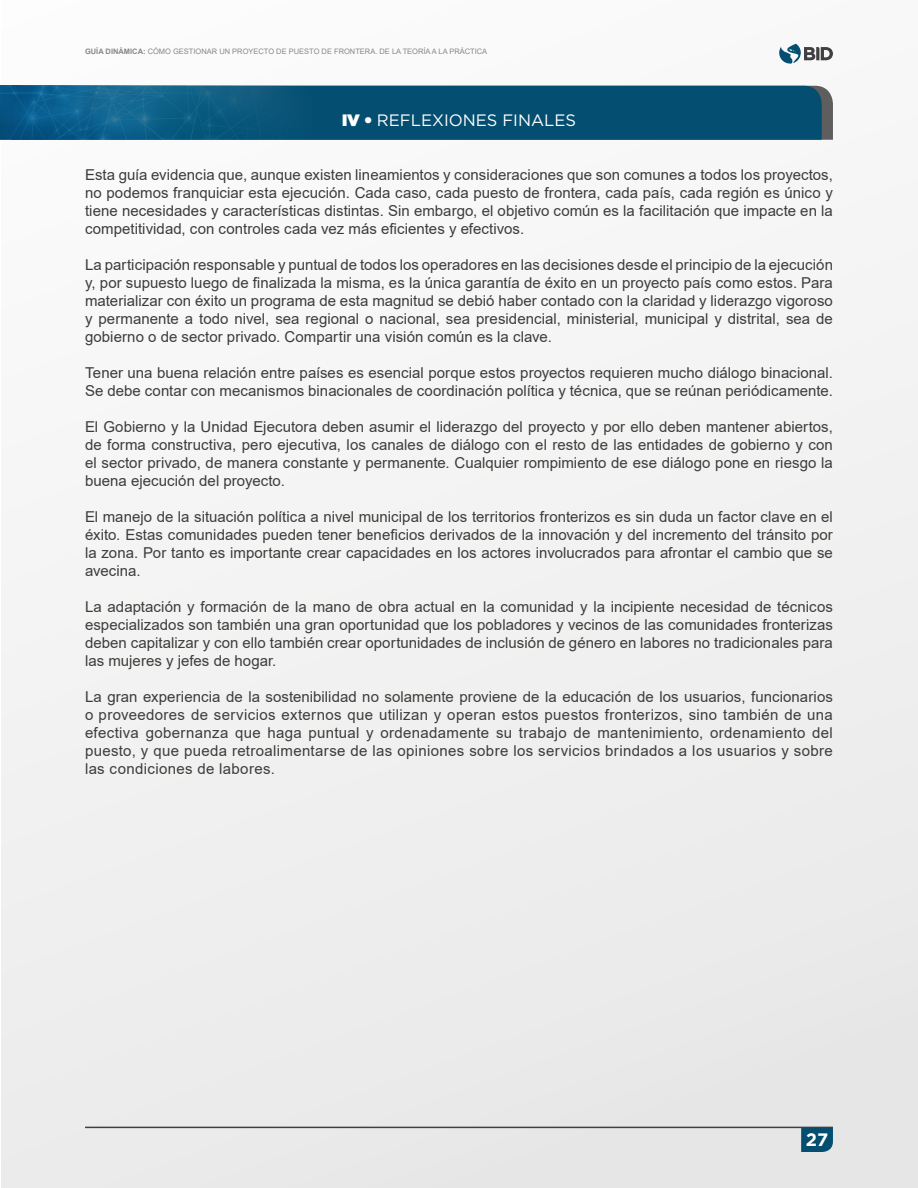
<style>
.page{position:relative;width:918px;height:1188px;background:#fff}
.page>*{position:absolute;margin:0;border:0;box-sizing:border-box;transform-origin:0 0}
.t1{font:700 18px "Gotham";color:#fff}
.t2{font:16.5px "Gotham";color:#fff}
.t3{font:15px/18px "Arial";letter-spacing:.005em;color:#3c3c3b;text-align:justify}
.t4{font:7.5px "Arial";color:#878787}
.s1{font-weight:700}
.s2{font-weight:900}
</style>
<div class="page">
<div style="left:2px;top:0;width:916px;height:1188px;background:#f1f1f1"></div>
<svg style="left:801px;top:1128px;width:32px;height:24px"></svg>
<hr style="left:85px;top:1127px;width:748px;height:1px;background:#404042">
<svg style="left:779px;top:44px;width:54px;height:20px"></svg>
<div style="left:337px;top:85px;width:496px;height:54px;background:#044e71"></div>
<img style="left:0;top:85px;width:337px;height:54px">
<p class="t4" style="left:85px;top:46px;width:404px"><span class="s1">GUÍA DINÁMICA:</span> CÓMO GESTIONAR UN PROYECTO DE PUESTO DE FRONTERA. DE LA TEORÍA A LA PRÁCTICA</p>
<p class="t2" style="left:342px;top:110px;width:235px"><span class="s2">IV •</span> REFLEXIONES FINALES</p>
<p class="t3" style="left:85px;top:166px;width:749px">Esta guía evidencia que, aunque existen lineamientos y consideraciones que son comunes a todos los proyectos, no podemos franquiciar esta ejecución. Cada caso, cada puesto de frontera, cada país, cada región es único y tiene necesidades y características distintas. Sin embargo, el objetivo común es la facilitación que impacte en la competitividad, con controles cada vez más eficientes y efectivos.</p>
<p class="t3" style="left:85px;top:256px;width:749px">La participación responsable y puntual de todos los operadores en las decisiones desde el principio de la ejecución y, por supuesto luego de finalizada la misma, es la única garantía de éxito en un proyecto país como estos. Para materializar con éxito un programa de esta magnitud se debió haber contado con la claridad y liderazgo vigoroso y permanente a todo nivel, sea regional o nacional, sea presidencial, ministerial, municipal y distrital, sea de gobierno o de sector privado. Compartir una visión común es la clave.</p>
<p class="t3" style="left:85px;top:364px;width:749px">Tener una buena relación entre países es esencial porque estos proyectos requieren mucho diálogo binacional.<br>Se debe contar con mecanismos binacionales de coordinación política y técnica, que se reúnan periódicamente.</p>
<p class="t3" style="left:85px;top:418px;width:749px">El Gobierno y la Unidad Ejecutora deben asumir el liderazgo del proyecto y por ello deben mantener abiertos, de forma constructiva, pero ejecutiva, los canales de diálogo con el resto de las entidades de gobierno y con el sector privado, de manera constante y permanente. Cualquier rompimiento de ese diálogo pone en riesgo la buena ejecución del proyecto.</p>
<p class="t3" style="left:85px;top:508px;width:749px">El manejo de la situación política a nivel municipal de los territorios fronterizos es sin duda un factor clave en el éxito. Estas comunidades pueden tener beneficios derivados de la innovación y del incremento del tránsito por la zona. Por tanto es importante crear capacidades en los actores involucrados para afrontar el cambio que se avecina.</p>
<p class="t3" style="left:85px;top:598px;width:749px">La adaptación y formación de la mano de obra actual en la comunidad y la incipiente necesidad de técnicos especializados son también una gran oportunidad que los pobladores y vecinos de las comunidades fronterizas deben capitalizar y con ello también crear oportunidades de inclusión de género en labores no tradicionales para las mujeres y jefes de hogar.</p>
<p class="t3" style="left:85px;top:688px;width:749px">La gran experiencia de la sostenibilidad no solamente proviene de la educación de los usuarios, funcionarios o proveedores de servicios externos que utilizan y operan estos puestos fronterizos, sino también de una efectiva gobernanza que haga puntual y ordenadamente su trabajo de mantenimiento, ordenamiento del puesto, y que pueda retroalimentarse de las opiniones sobre los servicios brindados a los usuarios y sobre las condiciones de labores.</p>
<p class="t1" style="left:806px;top:1128px;width:24px">27</p>
</div>
